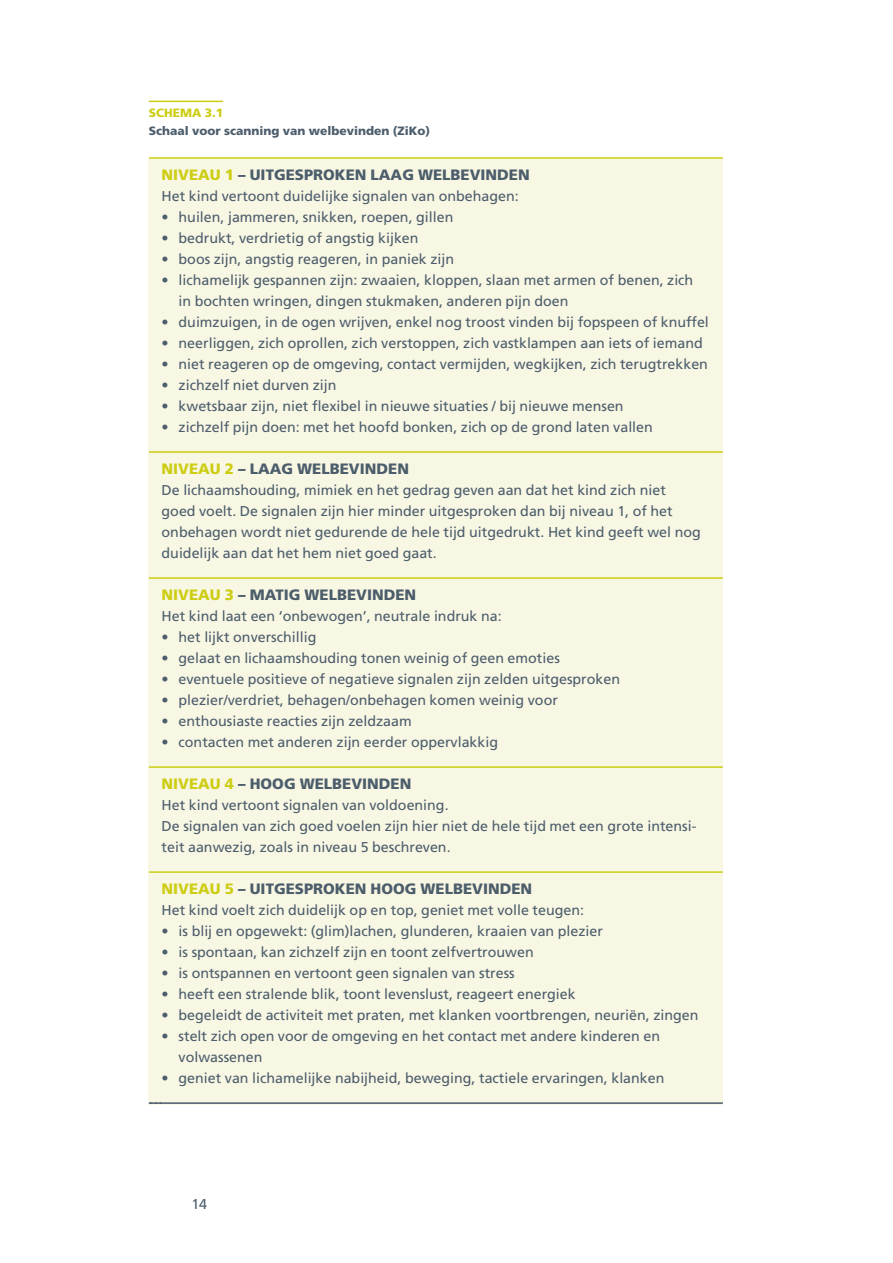
<style>
.page{position:relative;width:893px;height:1263px;background:#fff}
.page>*{position:absolute;margin:0;border:0;box-sizing:border-box;transform-origin:0 0}
.t1{font:900 15px "Frutiger";color:#4c5d6b}
.t2{font:14.25px/21px "Frutiger";color:#4c5d6b}
.t3{font:900 12px "Frutiger";color:#4c5d6b}
.t4{font:900 12px "Frutiger";color:#cdcd13}
.s1{color:#cdcd13}
</style>
<div class="page">
<div style="left:149px;top:159px;width:574px;height:945px;background:#f8f7e4"></div>
<hr style="left:149px;top:101px;width:74px;height:1px;background:#cdcd13">
<hr style="left:149px;top:157px;width:574px;height:2px;background:#cdcd13">
<hr style="left:149px;top:451px;width:574px;height:2px;background:#cdcd13">
<hr style="left:149px;top:577px;width:574px;height:2px;background:#cdcd13">
<hr style="left:149px;top:766px;width:574px;height:2px;background:#cdcd13">
<hr style="left:149px;top:871px;width:574px;height:2px;background:#cdcd13">
<hr style="left:149px;top:1102px;width:574px;height:2px;background:#4c5d6b">
<p class="t4" style="left:149px;top:106px;width:76px">SCHEMA 3.1</p>
<p class="t3" style="left:149px;top:124px;width:283px">Schaal voor scanning van welbevinden (ZiKo)</p>
<p class="t1" style="left:162px;top:166px;width:370px"><span class="s1">NIVEAU 1</span> – UITGESPROKEN LAAG WELBEVINDEN</p>
<p class="t2" style="left:162px;top:185px;width:359px">Het kind vertoont duidelijke signalen van onbehagen:</p>
<p class="t2" style="left:162px;top:206px;width:293px">• huilen, jammeren, snikken, roepen, gillen</p>
<p class="t2" style="left:162px;top:227px;width:258px">• bedrukt, verdrietig of angstig kijken</p>
<p class="t2" style="left:162px;top:248px;width:294px">• boos zijn, angstig reageren, in paniek zijn</p>
<p class="t2" style="left:179px;top:269px;width:516px;text-indent:-17px">• lichamelijk gespannen zijn: zwaaien, kloppen, slaan met armen of benen, zich in bochten wringen, dingen stukmaken, anderen pijn doen</p>
<p class="t2" style="left:162px;top:311px;width:549px">• duimzuigen, in de ogen wrijven, enkel nog troost vinden bij fopspeen of knuffel</p>
<p class="t2" style="left:162px;top:332px;width:543px">• neerliggen, zich oprollen, zich verstoppen, zich vastklampen aan iets of iemand</p>
<p class="t2" style="left:162px;top:353px;width:548px">• niet reageren op de omgeving, contact vermijden, wegkijken, zich terugtrekken</p>
<p class="t2" style="left:162px;top:374px;width:176px">• zichzelf niet durven zijn</p>
<p class="t2" style="left:162px;top:395px;width:464px">• kwetsbaar zijn, niet flexibel in nieuwe situaties / bij nieuwe mensen</p>
<p class="t2" style="left:162px;top:416px;width:493px">• zichzelf pijn doen: met het hoofd bonken, zich op de grond laten vallen</p>
<p class="t1" style="left:162px;top:460px;width:249px"><span class="s1">NIVEAU 2</span> – LAAG WELBEVINDEN</p>
<p class="t2" style="left:162px;top:479px;width:541px">De lichaamshouding, mimiek en het gedrag geven aan dat het kind zich niet goed voelt. De signalen zijn hier minder uitgesproken dan bij niveau 1, of het onbehagen wordt niet gedurende de hele tijd uitgedrukt. Het kind geeft wel nog duidelijk aan dat het hem niet goed gaat.</p>
<p class="t1" style="left:162px;top:586px;width:256px"><span class="s1">NIVEAU 3</span> – MATIG WELBEVINDEN</p>
<p class="t2" style="left:162px;top:605px;width:342px">Het kind laat een ‘onbewogen’, neutrale indruk na:</p>
<p class="t2" style="left:162px;top:626px;width:156px">• het lijkt onverschillig</p>
<p class="t2" style="left:162px;top:647px;width:400px">• gelaat en lichaamshouding tonen weinig of geen emoties</p>
<p class="t2" style="left:162px;top:668px;width:460px">• eventuele positieve of negatieve signalen zijn zelden uitgesproken</p>
<p class="t2" style="left:162px;top:689px;width:398px">• plezier/verdriet, behagen/onbehagen komen weinig voor</p>
<p class="t2" style="left:162px;top:710px;width:252px">• enthousiaste reacties zijn zeldzaam</p>
<p class="t2" style="left:162px;top:731px;width:338px">• contacten met anderen zijn eerder oppervlakkig</p>
<p class="t1" style="left:162px;top:775px;width:251px"><span class="s1">NIVEAU 4</span> – HOOG WELBEVINDEN</p>
<p class="t2" style="left:162px;top:794px;width:536px">Het kind vertoont signalen van voldoening.<br>De signalen van zich goed voelen zijn hier niet de hele tijd met een grote intensi&shy;teit aanwezig, zoals in niveau 5 beschreven.</p>
<p class="t1" style="left:162px;top:880px;width:372px"><span class="s1">NIVEAU 5</span> – UITGESPROKEN HOOG WELBEVINDEN</p>
<p class="t2" style="left:162px;top:899px;width:424px">Het kind voelt zich duidelijk op en top, geniet met volle teugen:</p>
<p class="t2" style="left:162px;top:920px;width:443px">• is blij en opgewekt: (glim)lachen, glunderen, kraaien van plezier</p>
<p class="t2" style="left:162px;top:941px;width:374px">• is spontaan, kan zichzelf zijn en toont zelfvertrouwen</p>
<p class="t2" style="left:162px;top:962px;width:355px">• is ontspannen en vertoont geen signalen van stress</p>
<p class="t2" style="left:162px;top:983px;width:416px">• heeft een stralende blik, toont levenslust, reageert energiek</p>
<p class="t2" style="left:162px;top:1004px;width:538px">• begeleidt de activiteit met praten, met klanken voortbrengen, neuriën, zingen</p>
<p class="t2" style="left:179px;top:1025px;width:483px;text-indent:-17px">• stelt zich open voor de omgeving en het contact met andere kinderen en volwassenen</p>
<p class="t2" style="left:149px;top:1067px;width:517px;text-indent:13px">• geniet van lichamelijke nabijheid, beweging, tactiele ervaringen, klanken …</p>
<p class="t2" style="left:191px;top:1193px;width:17px">14</p>
</div>
